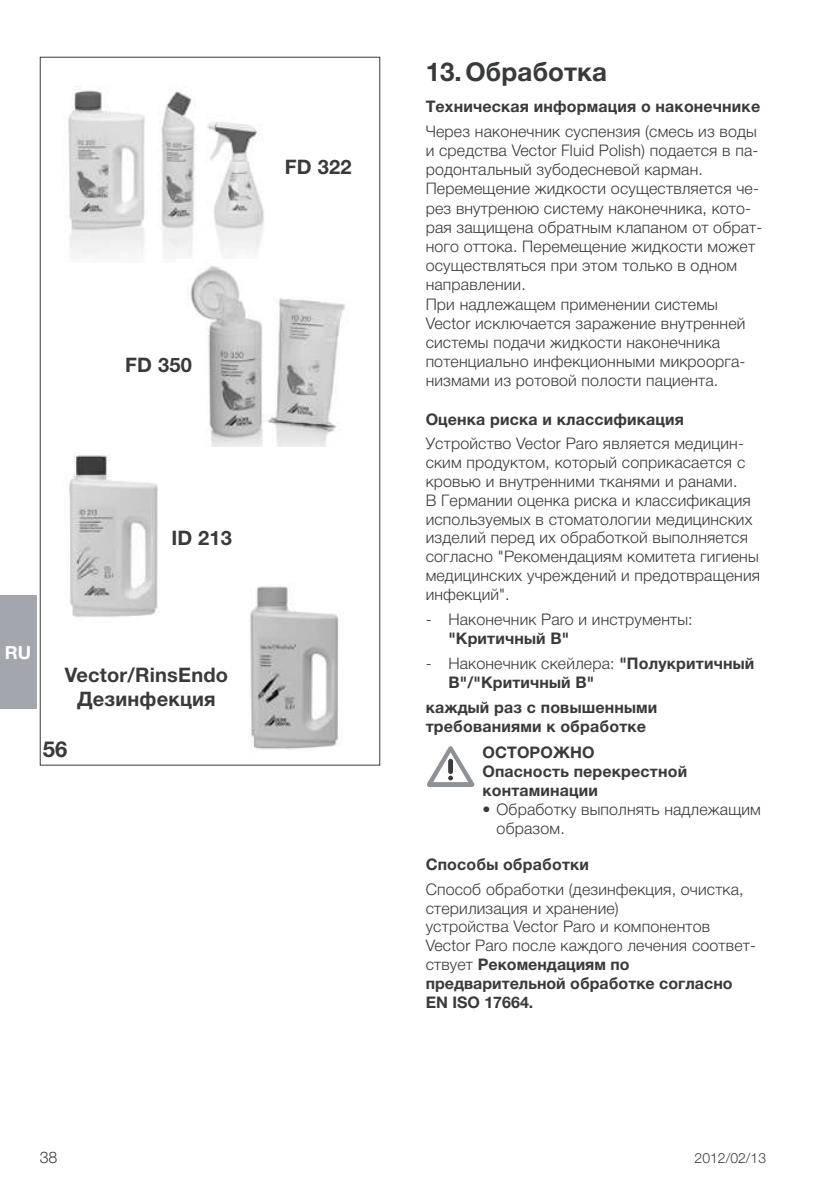
<style>
.page{position:relative;width:840px;height:1191px;background:#fff}
.page>*{position:absolute;margin:0;border:0;box-sizing:border-box;transform-origin:0 0}
.t1{font:700 26px "Helvetica Neue LT Pro";color:#383a3b}
.t2{font:700 22px "Helvetica Neue LT Pro";color:#383a3b}
.t3{font:700 20px/24px "Helvetica Neue LT Pro";letter-spacing:.01em;color:#383a3b;text-align:center}
.t4{font:700 18px "Helvetica Neue LT Pro";color:#fff}
.t5{font:300 16px/19.2px "Helvetica Neue LT Pro";letter-spacing:.01em;color:#383a3b}
.t6{font:700 16px/19.2px "Helvetica Neue LT Pro";letter-spacing:.01em;color:#383a3b}
.t7{font:300 14px "Helvetica Neue LT Pro";color:#383a3b}
.s1{font-weight:300}
.s2{font-weight:700}
</style>
<div class="page">
<div style="left:0;top:595px;width:37px;height:114px;background:#a3a6ac"></div>
<svg style="left:427px;top:746px;width:47px;height:41px"></svg>
<img style="left:250px;top:586px;width:94px;height:164px">
<img style="left:68px;top:86px;width:196px;height:172px">
<img style="left:186px;top:265px;width:159px;height:182px">
<img style="left:69px;top:455px;width:90px;height:163px">
<p class="t3" style="left:284px;top:154px;width:68px">FD 322</p>
<p class="t3" style="left:125px;top:352px;width:68px">FD 350</p>
<p class="t3" style="left:171px;top:525px;width:62px">ID 213</p>
<p class="t4" style="left:5px;top:641px;width:28px">RU</p>
<p class="t3" style="left:65px;top:662px;width:165px">Vector/RinsEndo<br>Дезинфекция</p>
<h2 class="t2" style="left:43px;top:735px;width:26px">56</h2>
<h1 class="t1" style="left:425px;top:56px;width:183px">13. Обработка</h1>
<p class="t6" style="left:425px;top:96px;width:336px">Техническая информация о наконечнике</p>
<p class="t5" style="left:425px;top:121px;width:338px">Через наконечник суспензия (смесь из воды и средства Vector Fluid Polish) подается в па&shy;родонтальный зубодесневой карман.<br>Перемещение жидкости осуществляется че&shy;рез внутренюю систему наконечника, кото&shy;рая защищена обратным клапаном от обрат&shy;ного оттока. Перемещение жидкости может осуществляться при этом только в одном направлении.<br>При надлежащем применении системы Vector исключается заражение внутренней системы подачи жидкости наконечника потенциально инфекционными микроорга&shy;низмами из ротовой полости пациента.</p>
<p class="t6" style="left:425px;top:409px;width:260px">Оценка риска и классификация</p>
<p class="t5" style="left:425px;top:433px;width:336px">Устройство Vector Paro является медицин&shy;ским продуктом, который соприкасается с кровью и внутренними тканями и ранами.<br>В Германии оценка риска и классификация используемых в стоматологии медицинских изделий перед их обработкой выполняется согласно "Рекомендациям комитета гигиены медицинских учреждений и предотвращения инфекций".</p>
<p class="t5" style="left:425px;top:609px;width:268px">- Наконечник Paro и инструменты:</p>
<p class="t6" style="left:448px;top:628px;width:122px">"Критичный B"</p>
<p class="t6" style="left:448px;top:653px;width:307px;text-indent:-23px"><span class="s1">- Наконечник скейлера:</span> "Полукритичный<br>B"/"Критичный B"</p>
<p class="t6" style="left:425px;top:697px;width:233px">каждый раз с повышенными требованиями к обработке</p>
<p class="t6" style="left:482px;top:742px;width:206px">ОСТОРОЖНО<br>Опасность перекрестной контаминации</p>
<p class="t5" style="left:496px;top:799px;width:266px;text-indent:-14px">• Обработку выполнять надлежащим образом.</p>
<p class="t6" style="left:425px;top:854px;width:165px">Способы обработки</p>
<p class="t5" style="left:425px;top:879px;width:332px">Способ обработки (дезинфекция, очистка, стерилизация и хранение)<br>устройства Vector Paro и компонентов<br>Vector Paro после каждого лечения соответ&shy;ствует <span class="s2">Рекомендациям по предварительной обработке согласно<br>EN ISO 17664.</span></p>
<p class="t5" style="left:40px;top:1147px;width:19px">38</p>
<p class="t7" style="left:694px;top:1149px;width:73px">2012/02/13</p>
</div>
